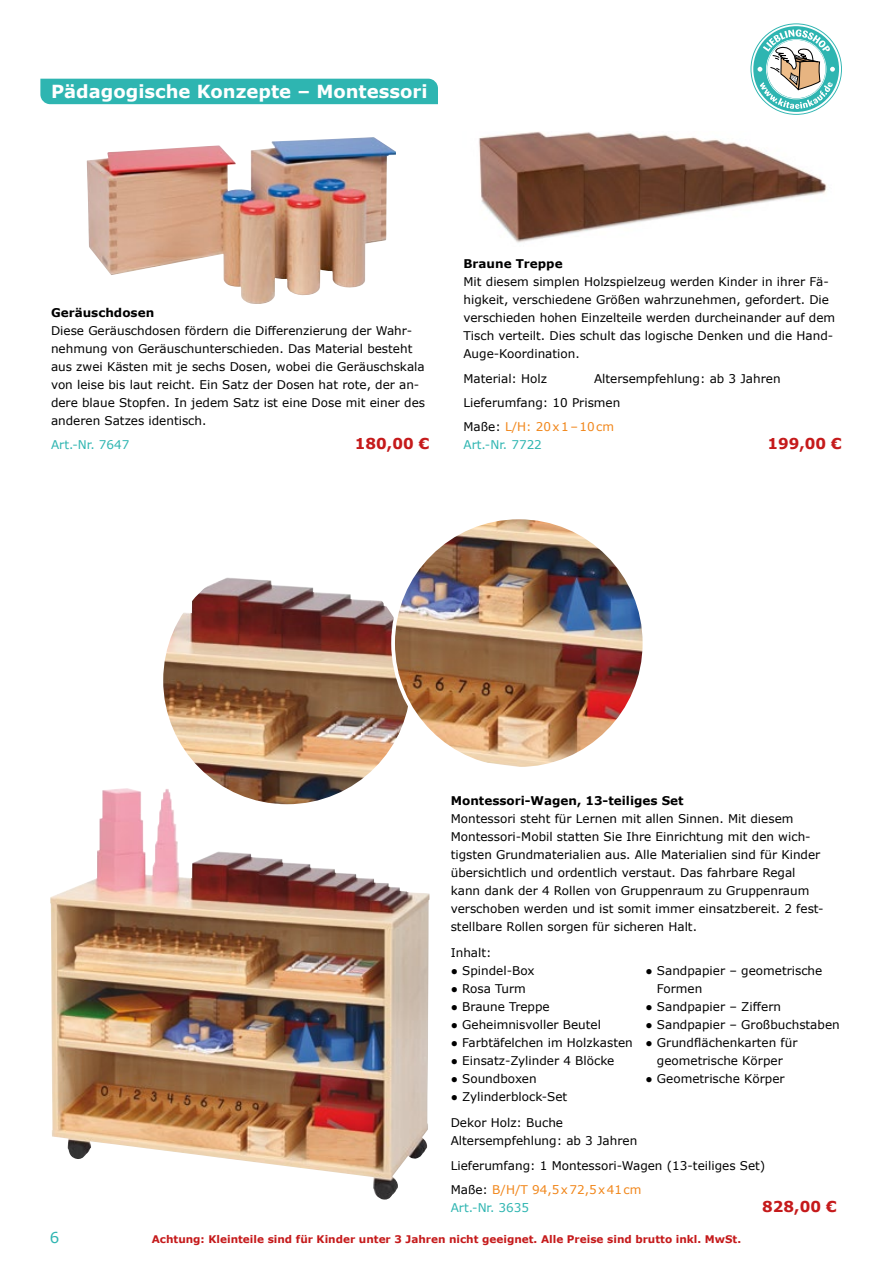
<style>
.page{position:relative;width:893px;height:1263px;background:#fff}
.page>*{position:absolute;margin:0;border:0;box-sizing:border-box;transform-origin:0 0}
.t1{font:700 18px "Verdana";color:#fff}
.t2{font:700 15px "Verdana";color:#c51a1b}
.t3{font:15px "Verdana";color:#2eb5b1}
.t4{font:12px/18px "Verdana";color:#000}
.t5{font:700 12px "Verdana";color:#000}
.t6{font:12px "Verdana";color:#2eb5b1}
.t7{font:700 10.5px "Verdana";color:#c51a1b}
.s1{color:#f1861a}
</style>
<div class="page">
<img style="left:87px;top:137px;width:309px;height:167px">
<img style="left:479px;top:131px;width:348px;height:112px">
<div style="left:40px;top:79px;width:398px;height:25px;background:#2eb5b1"></div>
<img style="left:50px;top:788px;width:380px;height:411px">
<img style="left:161px;top:577px;width:252px;height:229px">
<img style="left:393px;top:520px;width:248px;height:248px">
<svg style="left:750px;top:23px;width:92px;height:92px"></svg>
<svg style="left:751px;top:24px;width:90px;height:90px"></svg>
<div style="left:753px;top:26px;width:86px;height:86px;background:#2eb5b1;border-radius:50%"></div>
<svg style="left:757px;top:29px;width:78px;height:80px"></svg>
<h1 class="t1" style="left:51px;top:80px;width:378px">Pädagogische Konzepte – Montessori</h1>
<p class="t5" style="left:51px;top:305px;width:105px">Geräuschdosen</p>
<p class="t4" style="left:51px;top:322px;width:376px">Diese Geräuschdosen fördern die Differenzierung der Wahr&shy;nehmung von Geräuschunterschieden. Das Material besteht aus zwei Kästen mit je sechs Dosen, wobei die Geräuschskala von leise bis laut reicht. Ein Satz der Dosen hat rote, der an&shy;dere blaue Stopfen. In jedem Satz ist eine Dose mit einer des anderen Satzes identisch.</p>
<p class="t6" style="left:51px;top:437px;width:80px">Art.-Nr. 7647</p>
<p class="t2" style="left:355px;top:434px;width:76px">180,00 €</p>
<p class="t5" style="left:463px;top:256px;width:101px">Braune Treppe</p>
<p class="t4" style="left:463px;top:273px;width:373px">Mit diesem simplen Holzspielzeug werden Kinder in ihrer Fä&shy;higkeit, verschiedene Größen wahrzunehmen, gefordert. Die verschieden hohen Einzelteile werden durcheinander auf dem Tisch verteilt. Dies schult das logische Denken und die Hand-Auge-Koordination.</p>
<p class="t4" style="left:463px;top:369px;width:85px">Material: Holz</p>
<p class="t4" style="left:463px;top:366px;width:319px;line-height:24.5px;text-indent:130px">Altersempfehlung: ab 3 Jahren<br>Lieferumfang: 10 Prismen<br>Maße: <span class="s1">L/H: 20x1–10cm</span></p>
<p class="t6" style="left:463px;top:437px;width:80px">Art.-Nr. 7722</p>
<p class="t2" style="left:767px;top:434px;width:76px">199,00 €</p>
<p class="t5" style="left:451px;top:793px;width:234px">Montessori-Wagen, 13-teiliges Set</p>
<p class="t4" style="left:451px;top:810px;width:374px">Montessori steht für Lernen mit allen Sinnen. Mit diesem Montessori-Mobil statten Sie Ihre Einrichtung mit den wich&shy;tigsten Grundmaterialien aus. Alle Materialien sind für Kinder übersichtlich und ordentlich verstaut. Das fahrbare Regal kann dank der 4 Rollen von Gruppenraum zu Gruppenraum verschoben werden und ist somit immer einsatzbereit. 2 fest&shy;stellbare Rollen sorgen für sicheren Halt.</p>
<p class="t4" style="left:451px;top:944px;width:42px">Inhalt:</p>
<p class="t4" style="left:451px;top:962px;width:85px">● Spindel-Box</p>
<p class="t4" style="left:451px;top:980px;width:77px">● Rosa Turm</p>
<p class="t4" style="left:451px;top:998px;width:100px">● Braune Treppe</p>
<p class="t4" style="left:451px;top:1016px;width:152px">● Geheimnisvoller Beutel</p>
<p class="t4" style="left:451px;top:1034px;width:184px">● Farbtäfelchen im Holzkasten</p>
<p class="t4" style="left:451px;top:1052px;width:165px">● Einsatz-Zylinder 4 Blöcke</p>
<p class="t4" style="left:451px;top:1070px;width:87px">● Soundboxen</p>
<p class="t4" style="left:451px;top:1088px;width:118px">● Zylinderblock-Set</p>
<p class="t4" style="left:657px;top:962px;width:167px;text-indent:-11px">● Sandpapier – geometrische<br>Formen</p>
<p class="t4" style="left:645px;top:998px;width:137px">● Sandpapier – Ziffern</p>
<p class="t4" style="left:645px;top:1016px;width:196px">● Sandpapier – Großbuchstaben</p>
<p class="t4" style="left:645px;top:1034px;width:153px;text-align:center">● Grundflächenkarten für geometrische Körper</p>
<p class="t4" style="left:645px;top:1070px;width:141px">● Geometrische Körper</p>
<p class="t4" style="left:451px;top:1114px;width:188px">Dekor Holz: Buche<br>Altersempfehlung: ab 3 Jahren</p>
<p class="t4" style="left:451px;top:1153px;width:316px;line-height:24.3px">Lieferumfang: 1 Montessori-Wagen (13-teiliges Set)<br>Maße: <span class="s1">B/H/T 94,5x72,5x41cm</span></p>
<p class="t6" style="left:451px;top:1200px;width:80px">Art.-Nr. 3635</p>
<p class="t2" style="left:762px;top:1197px;width:76px">828,00 €</p>
<p class="t3" style="left:50px;top:1228px;width:11px">6</p>
<p class="t7" style="left:152px;top:1232px;width:591px">Achtung: Kleinteile sind für Kinder unter 3 Jahren nicht geeignet. Alle Preise sind brutto inkl. MwSt.</p>
</div>
